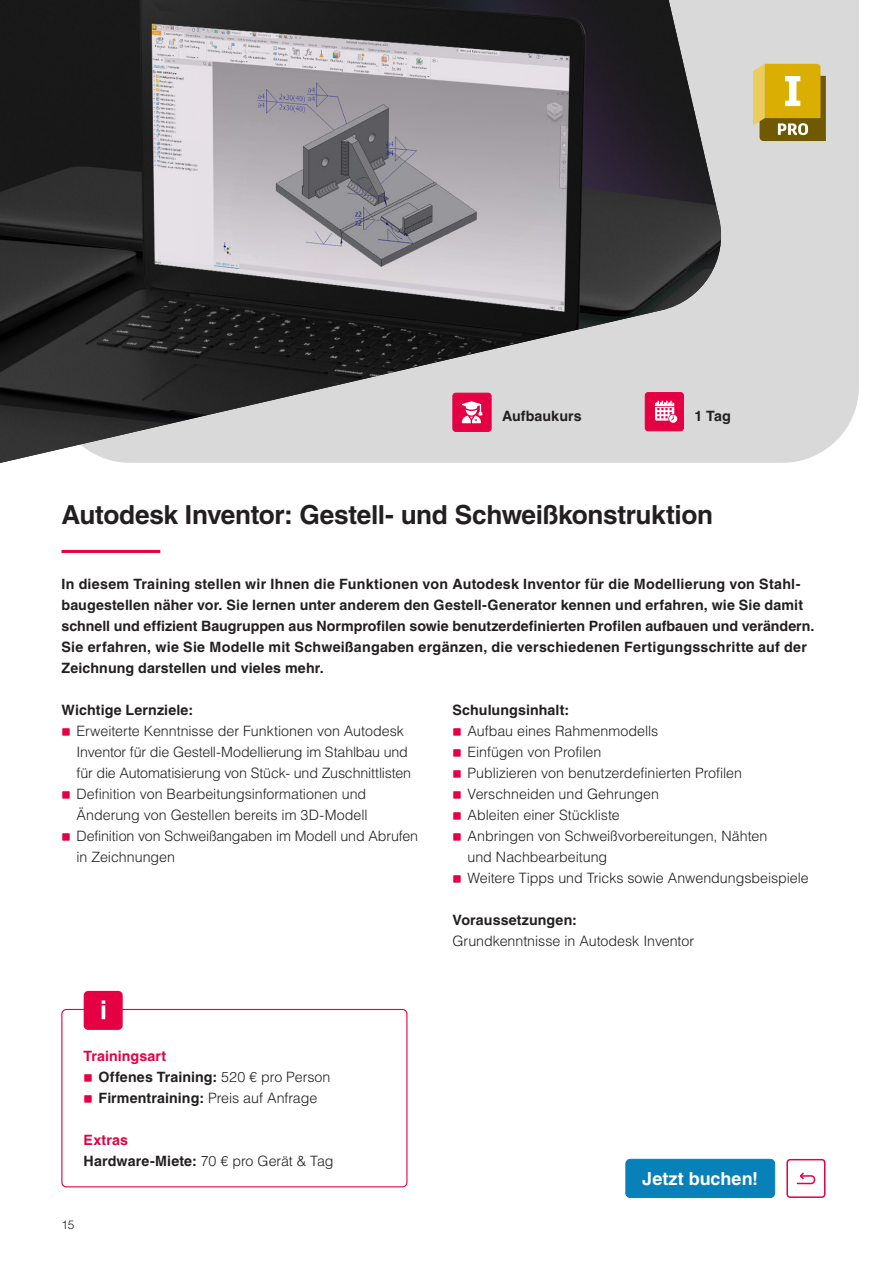
<style>
.page{position:relative;width:893px;height:1263px;background:#fff}
.page>*{position:absolute;margin:0;border:0;box-sizing:border-box;transform-origin:0 0}
.t1{font:700 26.25px "Helvetica LT Std";letter-spacing:-.015em;color:#231f20}
.t2{font:700 18px "Helvetica LT Std";color:#fff}
.t3{font:700 14.25px/21px "Helvetica LT Std";letter-spacing:.01em;color:#231f20}
.t4{font:300 14.25px/21px "Helvetica LT Std";letter-spacing:-.005em;color:#231f20}
.t5{font:300 12px "Helvetica LT Std";color:#231f20}
.s1{color:#e50043}
.s2{font-weight:300}
</style>
<div class="page">
<div style="left:729px;top:0;width:130px;height:463px;background:#d9d9d9"></div>
<div style="left:626px;top:1159px;width:149px;height:38px;background:#0880ba;border-radius:4px"></div>
<div style="left:625px;top:1159px;width:150px;height:39px;border:1px solid #0880ba;border-radius:4px"></div>
<div style="left:786px;top:1159px;width:39px;height:39px;border:2px solid #e50043;border-radius:3px"></div>
<svg style="left:796px;top:1172px;width:20px;height:13px"></svg>
<img style="left:0;top:0;width:729px;height:463px">
<div style="left:453px;top:393px;width:38px;height:38px;background:#e50043;border-radius:3px"></div>
<div style="left:452px;top:393px;width:39px;height:39px;border:1px solid #e50043;border-radius:3px"></div>
<svg style="left:462px;top:401px;width:20px;height:22px"></svg>
<div style="left:645px;top:393px;width:38px;height:38px;background:#e50043;border-radius:3px"></div>
<div style="left:645px;top:392px;width:39px;height:39px;border:1px solid #e50043;border-radius:3px"></div>
<svg style="left:655px;top:401px;width:22px;height:22px"></svg>
<hr style="left:62px;top:550px;width:98px;height:3px;background:#e50043">
<div style="left:61px;top:1009px;width:346px;height:178px;border:1px solid #e50043;border-radius:4px"></div>
<div style="left:84px;top:991px;width:39px;height:39px;background:#e50043;border-radius:4px"></div>
<hr style="left:102px;top:1005px;width:3px;height:14px;background:#fff">
<svg style="left:102px;top:1000px;width:3px;height:4px"></svg>
<svg style="left:753px;top:64px;width:73px;height:77px;background:#c2a32c"></svg>
<p class="t3" style="left:502px;top:405px;width:81px">Aufbaukurs</p>
<p class="t3" style="left:694px;top:405px;width:38px">1 Tag</p>
<h1 class="t1" style="left:62px;top:498px;width:653px">Autodesk Inventor: Gestell- und Schweißkonstruktion</h1>
<p class="t3" style="left:62px;top:573px;width:754px">In diesem Training stellen wir Ihnen die Funktionen von Autodesk Inventor für die Modellierung von Stahl&shy;baugestellen näher vor. Sie lernen unter anderem den Gestell-Generator kennen und erfahren, wie Sie damit schnell und effizient Baugruppen aus Normprofilen sowie benutzerdefinierten Profilen aufbauen und verändern.<br>Sie erfahren, wie Sie Modelle mit Schweißangaben ergänzen, die verschiedenen Fertigungsschritte auf der Zeichnung darstellen und vieles mehr.</p>
<p class="t3" style="left:62px;top:699px;width:133px">Wichtige Lernziele:</p>
<p class="t4" style="left:76px;top:720px;width:343px">Erweiterte Kenntnisse der Funktionen von Autodesk Inventor für die Gestell-Modellierung im Stahlbau und für die Automatisierung von Stück- und Zuschnittlisten Definition von Bearbeitungsinformationen und Änderung von Gestellen bereits im 3D-Modell Definition von Schweißangaben im Modell und Abrufen in Zeichnungen</p>
<p class="t3" style="left:452px;top:699px;width:118px">Schulungsinhalt:</p>
<p class="t4" style="left:467px;top:720px;width:343px">Aufbau eines Rahmenmodells<br>Einfügen von Profilen<br>Publizieren von benutzerdefinierten Profilen Verschneiden und Gehrungen<br>Ableiten einer Stückliste<br>Anbringen von Schweißvorbereitungen, Nähten<br>und Nachbearbeitung<br>Weitere Tipps und Tricks sowie Anwendungsbeispiele</p>
<p class="t3" style="left:452px;top:909px;width:126px">Voraussetzungen:</p>
<p class="t4" style="left:452px;top:930px;width:243px">Grundkenntnisse in Autodesk Inventor</p>
<p class="t3" style="left:99px;top:1046px;width:233px;text-indent:-15px"><span class="s1">Trainingsart<br></span>Offenes Training: <span class="s2">520 € pro Person<br></span>Firmentraining: <span class="s2">Preis auf Anfrage</span></p>
<p class="t3" style="left:84px;top:1130px;width:252px"><span class="s1">Extras<br></span>Hardware-Miete: <span class="s2">70 € pro Gerät &amp; Tag</span></p>
<p class="t5" style="left:62px;top:1218px;width:15px">15</p>
<p class="t2" style="left:642px;top:1167px;width:118px">Jetzt buchen!</p>
</div>
